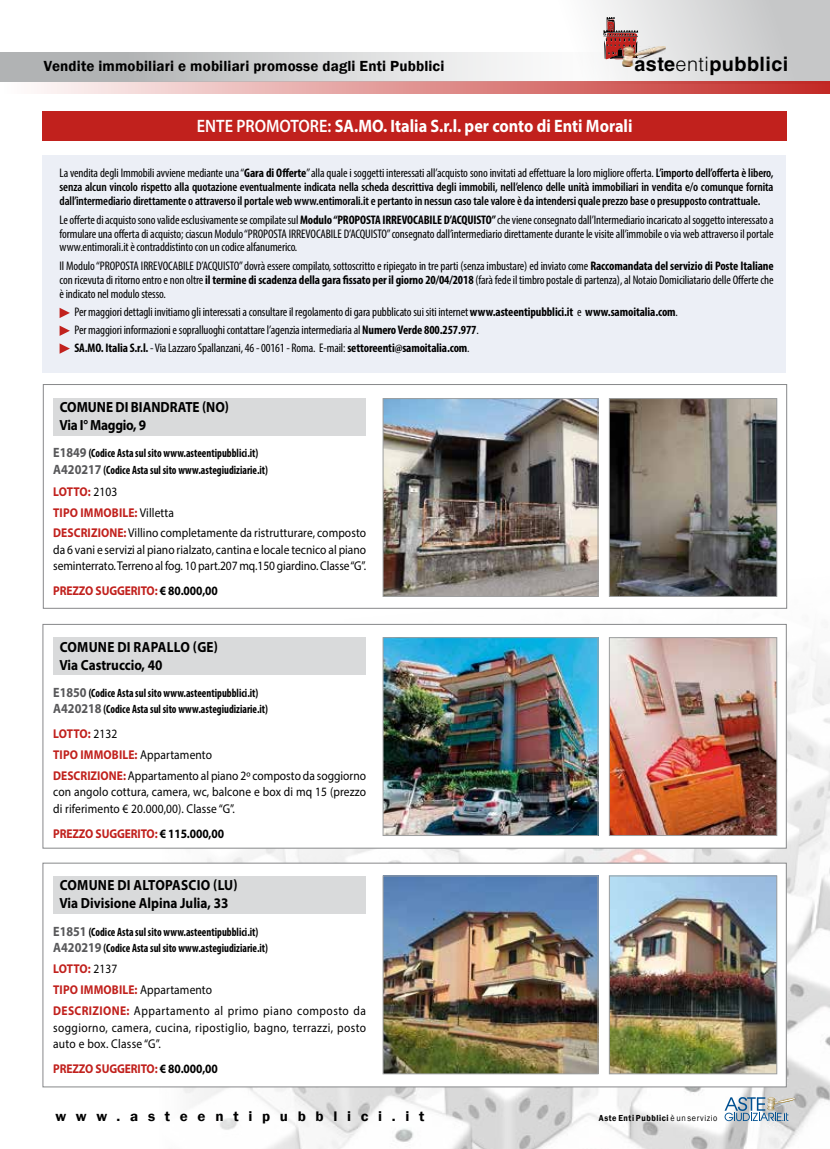
<style>
.page{position:relative;width:830px;height:1149px;background:#fff}
.page>*{position:absolute;margin:0;border:0;box-sizing:border-box;transform-origin:0 0}
.t1{font:700 19.8px "Helvetica LT Std";letter-spacing:.02em;color:#000}
.t2{font:700 18px "Myriad Pro";color:#fff;scale:.9 1}
.t3{font:600 15px "Franklin Gothic";letter-spacing:.01em;color:#000}
.t4{font:700 14.7px/17.7px "Myriad Pro";color:#000;scale:.9 1}
.t5{font:600 14.25px "Franklin Gothic";letter-spacing:.645em;color:#000;scale:1.05 1}
.t6{font:12.75px/20.7px "Myriad Pro";letter-spacing:.01em;color:#000;scale:.9 1}
.t7{font:12.75px/20.7px "Myriad Pro";letter-spacing:.04em;color:#000;scale:.9 1}
.t8{font:700 12.75px "Myriad Pro";letter-spacing:-.01em;color:#c1211d;scale:.9 1}
.t9{font:12.75px/16.5px "Myriad Pro";letter-spacing:.035em;color:#000;scale:.9 1}
.t10{font:condensed 12.45px/14px "Myriad Pro";letter-spacing:-.01em;color:#000;text-align:justify}
.t11{font:600 condensed 12.45px/14px "Myriad Pro";letter-spacing:-.01em;color:#000;text-align:justify}
.t12{font:700 condensed 12px/16.5px "Myriad Pro";color:#000;scale:.9 1}
.t13{font:600 9px "Franklin Gothic";letter-spacing:.07em;color:#000;scale:.9 1}
.s1{font-weight:300}
.s2{font-weight:600}
.s3{font-weight:400}
.s4{font-weight:700}
.s5{font-stretch:normal;font-size:13.5px;color:#58585a}
.s6{font-weight:700;color:#c1211d}
.s7{color:#000}
</style>
<div class="page">
<img style="left:149px;top:490px;width:680px;height:658px">
<svg style="left:596px;top:0;width:233px;height:81px;background:#d5d5d6"></svg>
<svg style="left:0;top:81px;width:829px;height:13px;background:#de9290"></svg>
<div style="left:0;top:52px;width:669px;height:29px;background:linear-gradient(to right,#aaacad,#fff)"></div>
<svg style="left:602px;top:17px;width:36px;height:42px"></svg>
<img style="left:621px;top:46px;width:44px;height:20px">
<svg style="left:724px;top:1096px;width:71px;height:24px"></svg>
<div style="left:43px;top:384px;width:743px;height:224px;background:#fff;border:1px solid #87888a"></div>
<div style="left:43px;top:624px;width:743px;height:224px;background:#fff;border:1px solid #87888a"></div>
<div style="left:43px;top:862px;width:743px;height:224px;background:#fff;border:1px solid #87888a"></div>
<div style="left:43px;top:111px;width:744px;height:29px;background:#c1211d"></div>
<div style="left:54px;top:398px;width:312px;height:37px;background:#d9dadb"></div>
<div style="left:54px;top:637px;width:312px;height:37px;background:#d9dadb"></div>
<div style="left:54px;top:875px;width:312px;height:37px;background:#d9dadb"></div>
<img style="left:384px;top:877px;width:212px;height:194px">
<div style="left:382px;top:875px;width:216px;height:198px;border:1px solid #9c9e9f"></div>
<img style="left:384px;top:639px;width:212px;height:194px">
<div style="left:382px;top:637px;width:216px;height:198px;border:1px solid #9c9e9f"></div>
<img style="left:384px;top:400px;width:212px;height:194px">
<div style="left:382px;top:398px;width:216px;height:198px;border:1px solid #9c9e9f"></div>
<img style="left:610px;top:877px;width:164px;height:194px">
<div style="left:608px;top:875px;width:168px;height:198px;border:1px solid #9c9e9f"></div>
<img style="left:610px;top:639px;width:164px;height:194px">
<div style="left:608px;top:637px;width:168px;height:198px;border:1px solid #9c9e9f"></div>
<img style="left:610px;top:400px;width:164px;height:194px">
<div style="left:608px;top:398px;width:168px;height:198px;border:1px solid #9c9e9f"></div>
<div style="left:43px;top:155px;width:742px;height:217px;background:#eceff6"></div>
<svg style="left:60px;top:308px;width:10px;height:10px"></svg>
<svg style="left:60px;top:326px;width:10px;height:10px"></svg>
<svg style="left:60px;top:343px;width:10px;height:10px"></svg>
<p class="t3" style="left:44px;top:57px;width:402px">Vendite immobiliari e mobiliari promosse dagli Enti Pubblici</p>
<h1 class="t1" style="left:634px;top:52px;width:155px">aste<span class="s1">enti</span>pubblici</h1>
<h2 class="t2" style="left:197px;top:114px;width:485px"><span class="s2">ENTE PROMOTORE:</span> SA.MO. Italia S.r.l. per conto di Enti Morali</h2>
<p class="t11" style="left:60px;top:166px;width:715px"><span class="s3">La vendita degli Immobili avviene mediante una “</span><span class="s4">Gara di Offerte</span><span class="s3">” alla quale i soggetti interessati all’acquisto sono invitati ad effettuare la loro migliore offerta.</span> L’importo dell’offerta è libero, senza alcun vincolo rispetto alla quotazione eventualmente indicata nella scheda descrittiva degli immobili, nell’elenco delle unità immobiliari in vendita e/o comunque fornita dall’intermediario direttamente o attraverso il portale web www.entimorali.it e pertanto in nessun caso tale valore è da intendersi quale prezzo base o presupposto contrattuale.</p>
<p class="t10" style="left:60px;top:212px;width:715px">Le offerte di acquisto sono valide esclusivamente se compilate sul <span class="s4">Modulo “PROPOSTA IRREVOCABILE D’ACQUISTO”</span> che viene consegnato dall’Intermediario incaricato al soggetto interessato a formulare una offerta di acquisto; ciascun Modulo “PROPOSTA IRREVOCABILE D’ACQUISTO” consegnato dall’intermediario direttamente durante le visite all’immobile o via web attraverso il portale www.entimorali.it è contraddistinto con un codice alfanumerico.</p>
<p class="t10" style="left:60px;top:258px;width:715px">Il Modulo “PROPOSTA IRREVOCABILE D’ACQUISTO” dovrà essere compilato, sottoscritto e ripiegato in tre parti (senza imbustare) ed inviato come <span class="s4">Raccomandata del servizio di Poste Italiane </span>con ricevuta di ritorno entro e non oltre <span class="s4">il termine di scadenza della gara fissato per il giorno 20/04/2018</span> (farà fede il timbro postale di partenza), al Notaio Domiciliatario delle Offerte che è indicato nel modulo stesso.</p>
<p class="t10" style="left:74px;top:302px;width:604px;line-height:18.1px;text-align:left">Per maggiori dettagli invitiamo gli interessati a consultare il regolamento di gara pubblicato sui siti internet <span class="s4">www.asteentipubblici.it</span> e <span class="s4">www.samoitalia.com</span>.<br>Per maggiori informazioni e sopralluoghi contattare l’agenzia intermediaria al <span class="s4">Numero Verde 800.257.977</span>.<br><span class="s4">SA.MO. Italia S.r.l.</span> - Via Lazzaro Spallanzani, 46 - 00161 - Roma. E-mail: <span class="s4">settoreenti@samoitalia.com</span>.</p>
<p class="t4" style="left:60px;top:397px;width:190px">COMUNE DI BIANDRATE (NO)<br>Via I° Maggio, 9</p>
<p class="t12" style="left:53px;top:445px;width:240px"><span class="s5">E1849</span> (Codice Asta sul sito www.asteentipubblici.it)<br><span class="s5">A420217</span> (Codice Asta sul sito www.astegiudiziarie.it)</p>
<p class="t6" style="left:53px;top:481px;width:349px"><span class="s6">LOTTO:</span> 2103<br><span class="s6">TIPO IMMOBILE:</span> Villetta<br><span class="s6">DESCRIZIONE:</span> Villino completamente da ristrutturare, composto</p>
<p class="t6" style="left:53px;top:541px;width:349px;line-height:16.5px">da 6 vani e servizi al piano rialzato, cantina e locale tecnico al piano seminterrato. Terreno al fog. 10 part.207 mq.150 giardino. Classe “G”.</p>
<p class="t8" style="left:53px;top:582px;width:184px">PREZZO SUGGERITO: <span class="s7">€ 80.000,00</span></p>
<p class="t4" style="left:60px;top:638px;width:177px">COMUNE DI RAPALLO (GE)<br>Via Castruccio, 40</p>
<p class="t12" style="left:53px;top:684px;width:240px"><span class="s5">E1850</span> (Codice Asta sul sito www.asteentipubblici.it)<br><span class="s5">A420218</span> (Codice Asta sul sito www.astegiudiziarie.it)</p>
<p class="t6" style="left:53px;top:723px;width:349px"><span class="s6">LOTTO:</span> 2132<br><span class="s6">TIPO IMMOBILE:</span> Appartamento<br><span class="s6">DESCRIZIONE:</span> Appartamento al piano 2º composto da soggiorno</p>
<p class="t6" style="left:53px;top:783px;width:349px;line-height:16.5px">con angolo cottura, camera, wc, balcone e box di mq 15 (prezzo di riferimento € 20.000,00). Classe “G”.</p>
<p class="t8" style="left:53px;top:824px;width:191px">PREZZO SUGGERITO: <span class="s7">€ 115.000,00</span></p>
<p class="t4" style="left:60px;top:875px;width:199px">COMUNE DI ALTOPASCIO (LU)<br>Via Divisione Alpina Julia, 33</p>
<p class="t12" style="left:53px;top:922px;width:240px"><span class="s5">E1851</span> (Codice Asta sul sito www.asteentipubblici.it)<br><span class="s5">A420219</span> (Codice Asta sul sito www.astegiudiziarie.it)</p>
<p class="t7" style="left:53px;top:958px;width:349px"><span class="s6">LOTTO:</span> 2137<br><span class="s6">TIPO IMMOBILE:</span> Appartamento<br><span class="s6">DESCRIZIONE:</span> Appartamento al primo piano composto da</p>
<p class="t9" style="left:53px;top:1018px;width:349px">soggiorno, camera, cucina, ripostiglio, bagno, terrazzi, posto auto e box. Classe “G”.</p>
<p class="t8" style="left:53px;top:1060px;width:184px">PREZZO SUGGERITO: <span class="s7">€ 80.000,00</span></p>
<p class="t5" style="left:55px;top:1107px;width:353px">www.asteentipubblici.it</p>
<p class="t13" style="left:598px;top:1112px;width:133px">Aste Enti Pubblici <span class="s3">è un servizio</span></p>
</div>
